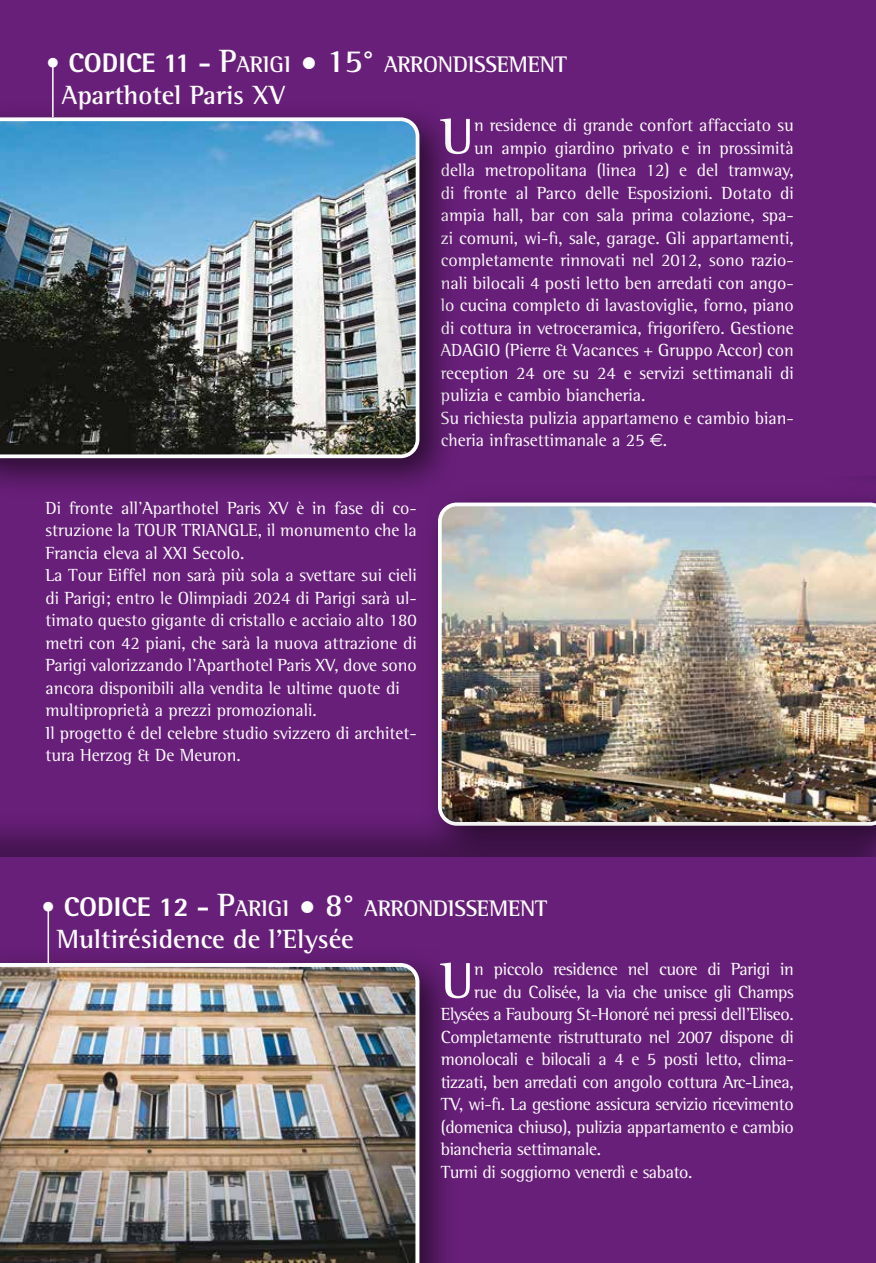
<style>
.page{position:relative;width:876px;height:1263px;background:#fff}
.page>*{position:absolute;margin:0;border:0;box-sizing:border-box;transform-origin:0 0}
.t1{font:700 51.45px "Rotis Semi Serif";color:#fff}
.t2{font:700 27px "Rotis Semi Serif";color:#fff}
.t3{font:700 23.1px "Rotis Semi Serif";letter-spacing:-.015em;color:#fff}
.t4{font:18px/22.5px "Rotis Semi Serif";color:#fff}
.t5{font:18px "Rotis Semi Serif";letter-spacing:-.02em;color:#fff}
.s1{font-family:"Rotis Semi Sans";font-weight:800;font-size:27px}
.s2{font-size:33px}
.s3{font-family:"Euro Sans"}
</style>
<div class="page">
<div style="left:0;top:0;width:876px;height:882px;background:#681f79"></div>
<div style="left:422px;top:486px;width:454px;height:380px;background:#631d74"></div>
<img style="left:438px;top:502px;width:438px;height:310px">
<div style="left:814px;top:101px;width:62px;height:389px;background:#681f79"></div>
<div style="left:0;top:101px;width:460px;height:398px;background:#000;opacity:.6"></div>
<img style="left:0;top:117px;width:419px;height:341px">
<div style="left:0;top:812px;width:876px;height:451px;background:#000;opacity:.35"></div>
<div style="left:0;top:857px;width:876px;height:406px;background:#681f79"></div>
<div style="left:0;top:947px;width:460px;height:316px;background:#000;opacity:.6"></div>
<img style="left:0;top:963px;width:419px;height:300px">
<hr style="left:52px;top:62px;width:2px;height:55px;background:#fff">
<hr style="left:48px;top:911px;width:1px;height:52px;background:#fff">
<p class="t3" style="left:45px;top:50px;width:523px"><span class="s1">• CODICE 11 -</span> <span class="s2">P</span>ARIGI <span class="s2">• 15°</span> ARRONDISSEMENT</p>
<h2 class="t2" style="left:61px;top:79px;width:226px">Aparthotel Paris XV</h2>
<h1 class="t1" style="left:441px;top:105px;width:35px">U</h1>
<p class="t4" style="left:474px;top:114px;width:321px">n residence di grande confort affacciato su</p>
<p class="t4" style="left:474px;top:136px;width:321px">un ampio giardino privato e in prossimità</p>
<p class="t4" style="left:441px;top:159px;width:355px">della metropolitana (linea 12) e del tramway,</p>
<p class="t4" style="left:441px;top:181px;width:355px">di fronte al Parco delle Esposizioni. Dotato di</p>
<p class="t4" style="left:441px;top:204px;width:355px">ampia hall, bar con sala prima colazione, spa-</p>
<p class="t4" style="left:441px;top:226px;width:355px">zi comuni, wi-fi, sale, garage. Gli appartamenti,</p>
<p class="t4" style="left:441px;top:249px;width:355px">completamente rinnovati nel 2012, sono razio-</p>
<p class="t4" style="left:441px;top:271px;width:355px">nali bilocali 4 posti letto ben arredati con ango-</p>
<p class="t4" style="left:441px;top:294px;width:355px">lo cucina completo di lavastoviglie, forno, piano</p>
<p class="t4" style="left:441px;top:316px;width:355px">di cottura in vetroceramica, frigorifero. Gestione</p>
<p class="t4" style="left:441px;top:339px;width:355px">ADAGIO (Pierre &amp; Vacances + Gruppo Accor) con</p>
<p class="t4" style="left:441px;top:361px;width:355px">reception 24 ore su 24 e servizi settimanali di</p>
<p class="t4" style="left:441px;top:384px;width:206px">pulizia e cambio biancheria.</p>
<p class="t4" style="left:441px;top:406px;width:355px">Su richiesta pulizia appartameno e cambio bian-</p>
<p class="t4" style="left:441px;top:429px;width:228px">cheria infrasettimanale a 25 <span class="s3">€</span>.</p>
<p class="t4" style="left:45px;top:496px;width:373px">Di fronte all’Aparthotel Paris XV è in fase di co&shy;struzione la TOUR TRIANGLE, il monumento che la Francia eleva al XXI Secolo.<br>La Tour Eiffel non sarà più sola a svettare sui cieli di Parigi; entro le Olimpiadi 2024 di Parigi sarà ul&shy;timato questo gigante di cristallo e acciaio alto 180 metri con 42 piani, che sarà la nuova attrazione di Parigi valorizzando l’Aparthotel Paris XV, dove sono ancora disponibili alla vendita le ultime quote di multiproprietà a prezzi promozionali.<br>Il progetto é del celebre studio svizzero di architet&shy;tura Herzog &amp; De Meuron.</p>
<p class="t3" style="left:41px;top:894px;width:508px"><span class="s1">• CODICE 12 -</span> <span class="s2">P</span>ARIGI <span class="s2">• 8°</span> ARRONDISSEMENT</p>
<h2 class="t2" style="left:57px;top:923px;width:299px">Multirésidence de l’Elysée</h2>
<h1 class="t1" style="left:441px;top:950px;width:35px">U</h1>
<p class="t5" style="left:474px;top:959px;width:321px">n piccolo residence nel cuore di Parigi in</p>
<p class="t5" style="left:474px;top:981px;width:321px">rue du Colisée, la via che unisce gli Champs</p>
<p class="t5" style="left:441px;top:1004px;width:355px">Elysées a Faubourg St-Honoré nei pressi dell’Eliseo.</p>
<p class="t5" style="left:441px;top:1026px;width:355px">Completamente ristrutturato nel 2007 dispone di</p>
<p class="t5" style="left:441px;top:1049px;width:355px">monolocali e bilocali a 4 e 5 posti letto, clima-</p>
<p class="t5" style="left:441px;top:1071px;width:355px">tizzati, ben arredati con angolo cottura Arc-Linea,</p>
<p class="t5" style="left:441px;top:1094px;width:355px">TV, wi-fi. La gestione assicura servizio ricevimento</p>
<p class="t5" style="left:441px;top:1116px;width:355px">(domenica chiuso), pulizia appartamento e cambio</p>
<p class="t5" style="left:441px;top:1139px;width:162px">biancheria settimanale.</p>
<p class="t5" style="left:441px;top:1161px;width:253px">Turni di soggiorno venerdì e sabato.</p>
</div>
